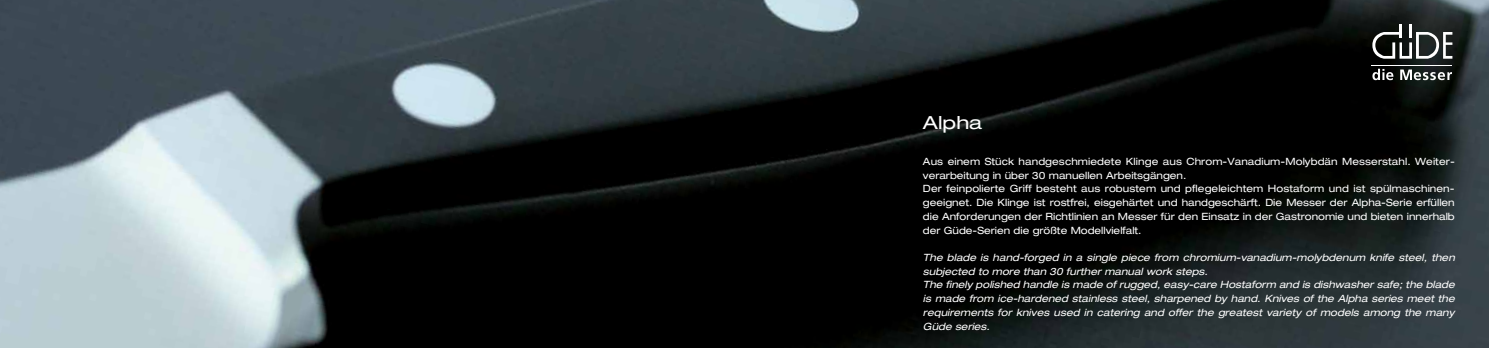
<style>
.page{position:relative;width:1489px;height:348px;background:#fff}
.page>*{position:absolute;margin:0;border:0;box-sizing:border-box;transform-origin:0 0}
.t1{font:expanded 18px "Helvetica Neue LT Std";color:#fff;scale:1.11 1}
.t2{font:expanded 10px/13.8px "Helvetica Neue LT Std";color:#fff}
.t3{font:italic expanded 10px/13.8px "Helvetica Neue LT Std";color:#fff}
</style>
<div class="page">
<img style="left:0;top:0;width:1488px;height:347px">
<hr style="left:1371px;top:65px;width:81px;height:1px;background:#fff">
<svg style="left:1372px;top:25px;width:80px;height:34px"></svg>
<svg style="left:1372px;top:69px;width:21px;height:11px"></svg>
<svg style="left:1399px;top:69px;width:52px;height:11px"></svg>
<h1 class="t1" style="left:922px;top:112px;width:55px">Alpha</h1>
<p class="t2" style="left:922px;top:154px;width:533px">Aus einem Stück handgeschmiedete Klinge aus Chrom-Vanadium-Molybdän Messerstahl. Weiter&shy;verarbeitung in über 30 manuellen Arbeitsgängen.<br>Der feinpolierte Griff besteht aus robustem und pflegeleichtem Hostaform und ist spülmaschinen&shy;geeignet. Die Klinge ist rostfrei, eisgehärtet und handgeschärft. Die Messer der Alpha-Serie erfüllen die Anforderungen der Richtlinien an Messer für den Einsatz in der Gastronomie und bieten innerhalb der Güde-Serien die größte Modellvielfalt.</p>
<p class="t3" style="left:922px;top:250px;width:533px">The blade is hand-forged in a single piece from chromium-vanadium-molybdenum knife steel, then subjected to more than 30 further manual work steps.<br>The finely polished handle is made of rugged, easy-care Hostaform and is dishwasher safe; the blade is made from ice-hardened stainless steel, sharpened by hand. Knives of the Alpha series meet the requirements for knives used in catering and offer the greatest variety of models among the many Güde series.</p>
</div>
